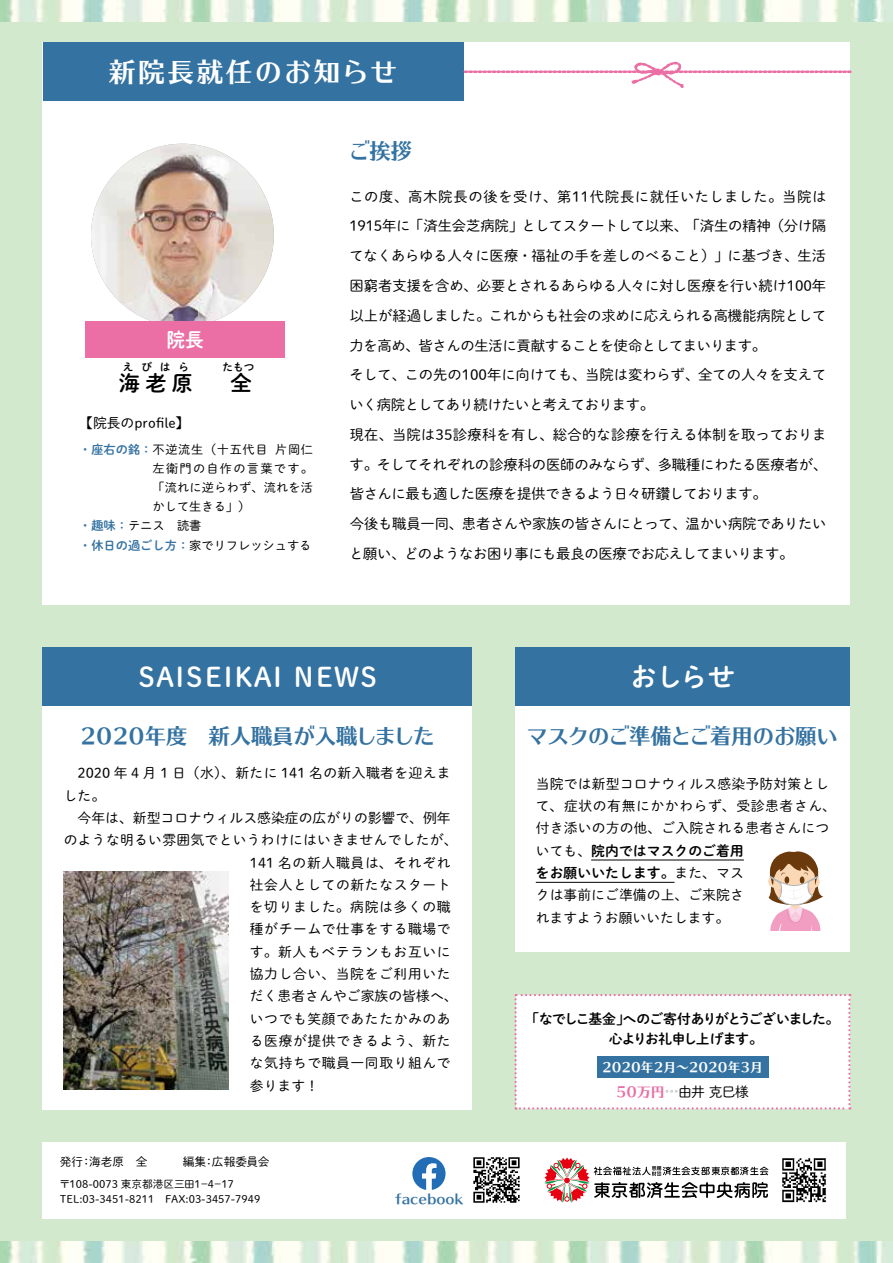
<style>
.page{position:relative;width:893px;height:1263px;background:#d3e9ce}
.page>*{position:absolute;margin:0;border:0;box-sizing:border-box;transform-origin:0 0}
.t1{font:26.55px "Shuei M Go Std B";letter-spacing:.06em;color:#fff}
.t2{font:26.55px "UD Typos 515 Std";letter-spacing:.1em;color:#fff}
.t3{font:21.3px "UD Typos 515 Std";color:#3472a1}
.t4{font:21.3px "Shuei M Go Std B";color:#000}
.t5{font:19.65px "Shuei M Go Std B";color:#fff;scale:.95 1}
.t6{font:14.4px/29.7px "Shuei M Go Std L";letter-spacing:-.015em;color:#000}
.t7{font:13.8px/22.4px "Shuei M Go Std L";letter-spacing:.02em;color:#000}
.t8{font:13.8px/22.4px "Shuei M Go Std L";color:#000}
.t9{font:13.8px "Shuei M Go Std L";letter-spacing:.04em;color:#000}
.t10{font:13.8px "Shuei M Go Std L";letter-spacing:.045em;color:#000}
.t11{font:13.8px/20.2px "Shuei M Go Std B";letter-spacing:-.085em;color:#000;text-align:center}
.t12{font:13.8px/22.4px "Shuei M Go Std B";letter-spacing:.005em;color:#000}
.t13{font:13.8px "Shuei M Go Std L";letter-spacing:.05em;color:#000}
.t14{font:12.75px "UD Typos 515 Std";color:#fff}
.t15{font:12.75px "UD Typos 515 Std";color:#3472a1}
.t16{font:12.15px "Shuei M Go Std L";letter-spacing:.01em;color:#000}
.t17{font:12.15px "Shuei M Go Std L";letter-spacing:.055em;color:#000}
.t18{font:12.15px "Shuei M Go Std L";letter-spacing:.105em;color:#000}
.t19{font:11.7px "Shuei M Go Std L";color:#000}
.t20{font:10.65px/14.9px "Shuei M Go Std L";color:#000}
.t21{font:10.65px "Shuei M Go Std B";letter-spacing:.75em;color:#000}
.s1{font-family:"Shuei M Go Std B";color:#3472a1}
.s2{font-family:"Shuei M Go Std L"}
.s3{font-family:"UD Typos 515 Std";color:#eb6ea5}
</style>
<div class="page">
<img style="left:0;top:0;width:893px;height:21px">
<img style="left:0;top:1242px;width:893px;height:21px">
<div style="left:43px;top:1142px;width:803px;height:76px;background:#fff"></div>
<svg style="left:544px;top:1157px;width:224px;height:46px"></svg>
<img style="left:782px;top:1158px;width:45px;height:45px">
<img style="left:473px;top:1157px;width:47px;height:46px">
<svg style="left:412px;top:1157px;width:34px;height:33px"></svg>
<div style="left:43px;top:43px;width:807px;height:562px;background:#fff"></div>
<div style="left:43px;top:43px;width:420px;height:58px;background:#3472a1"></div>
<svg style="left:465px;top:61px;width:385px;height:27px"></svg>
<div style="left:515px;top:702px;width:335px;height:249px;background:#fff"></div>
<div style="left:43px;top:706px;width:429px;height:403px;background:#fff"></div>
<hr style="left:591px;top:860px;width:153px;height:1px;background:#000">
<hr style="left:536px;top:882px;width:138px;height:1px;background:#000">
<div style="left:515px;top:647px;width:335px;height:59px;background:#3472a1"></div>
<div style="left:43px;top:647px;width:429px;height:59px;background:#3472a1"></div>
<img style="left:91px;top:144px;width:183px;height:183px;border-radius:91px">
<div style="left:85px;top:321px;width:200px;height:37px;background:#eb6ea5"></div>
<svg style="left:514px;top:994px;width:336px;height:115px;background:#eaeff3"></svg>
<svg style="left:768px;top:851px;width:55px;height:79px"></svg>
<img style="left:64px;top:872px;width:165px;height:217px">
<h1 class="t2" style="left:109px;top:49px;width:290px">新院長就任のお知らせ</h1>
<h3 class="t5" style="left:167px;top:325px;width:41px">院長</h3>
<p class="t21" style="left:123px;top:359px;width:68px">えびはら</p>
<h2 class="t4" style="left:119px;top:367px;width:76px">海老原</h2>
<p class="t21" style="left:222px;top:359px;width:33px">たもつ</p>
<h2 class="t4" style="left:230px;top:367px;width:23px">全</h2>
<p class="t8" style="left:79px;top:411px;width:112px">【院長のprofile】</p>
<p class="t17" style="left:79px;top:440px;width:235px"><span class="s1">・座右の銘：</span>不逆流生（十五代目 片岡仁</p>
<p class="t18" style="left:153px;top:460px;width:162px">左衛門の自作の言葉です。</p>
<p class="t16" style="left:153px;top:479px;width:162px">「流れに逆らわず、流れを活</p>
<p class="t16" style="left:153px;top:498px;width:99px">かして生きる」）</p>
<p class="t16" style="left:79px;top:517px;width:124px"><span class="s1">・趣味：</span>テニス　読書</p>
<p class="t16" style="left:79px;top:536px;width:234px"><span class="s1">・休日の過ごし方：</span>家でリフレッシュする</p>
<h2 class="t3" style="left:348px;top:133px;width:65px">ご挨拶</h2>
<p class="t6" style="left:349px;top:181px;width:480px">この度、高木院長の後を受け、第11代院長に就任いたしました。当院は1915年に「済生会芝病院」としてスタートして以来、「済生の精神（分け隔てなくあらゆる人々に医療・福祉の手を差しのべること）」に基づき、生活困窮者支援を含め、必要とされるあらゆる人々に対し医療を行い続け100年以上が経過しました。これからも社会の求めに応えられる高機能病院として力を高め、皆さんの生活に貢献することを使命としてまいります。<br>そして、この先の100年に向けても、当院は変わらず、全ての人々を支えていく病院としてあり続けたいと考えております。<br>現在、当院は35診療科を有し、総合的な診療を行える体制を取っております。そしてそれぞれの診療科の医師のみならず、多職種にわたる医療者が、皆さんに最も適した医療を提供できるよう日々研鑽しております。<br>今後も職員一同、患者さんや家族の皆さんにとって、温かい病院でありたいと願い、どのようなお困り事にも最良の医療でお応えしてまいります。</p>
<h1 class="t1" style="left:139px;top:657px;width:239px">SAISEIKAI NEWS</h1>
<h1 class="t1" style="left:630px;top:657px;width:106px">おしらせ</h1>
<h2 class="t3" style="left:80px;top:718px;width:356px">2020年度　新人職員が入職しました</h2>
<h2 class="t3" style="left:527px;top:718px;width:313px">マスクのご準備とご着用のお願い</h2>
<p class="t7" style="left:64px;top:761px;width:388px">　2020 年 4 月 1 日（水）、新たに 141 名の新入職者を迎えま</p>
<p class="t7" style="left:64px;top:784px;width:43px">した。</p>
<p class="t8" style="left:64px;top:806px;width:388px">　今年は、新型コロナウィルス感染症の広がりの影響で、例年</p>
<p class="t7" style="left:64px;top:828px;width:395px">のような明るい雰囲気でというわけにはいきませんでしたが、</p>
<p class="t13" style="left:250px;top:852px;width:202px">141 名の新人職員は、それぞれ</p>
<p class="t9" style="left:250px;top:874px;width:202px">社会人としての新たなスタート</p>
<p class="t10" style="left:250px;top:897px;width:202px">を切りました。病院は多くの職</p>
<p class="t9" style="left:250px;top:919px;width:202px">種がチームで仕事をする職場で</p>
<p class="t10" style="left:250px;top:941px;width:202px">す。新人もベテランもお互いに</p>
<p class="t10" style="left:250px;top:964px;width:202px">協力し合い、当院をご利用いた</p>
<p class="t7" style="left:250px;top:984px;width:209px">だく患者さんやご家族の皆様へ、</p>
<p class="t9" style="left:250px;top:1008px;width:202px">いつでも笑顔であたたかみのあ</p>
<p class="t10" style="left:250px;top:1031px;width:202px">る医療が提供できるよう、新た</p>
<p class="t9" style="left:250px;top:1053px;width:202px">な気持ちで職員一同取り組んで</p>
<p class="t7" style="left:250px;top:1074px;width:71px">参ります！</p>
<p class="t19" style="left:60px;top:1153px;width:211px">発行：海老原　全　　　編集：広報委員会</p>
<p class="t20" style="left:59px;top:1177px;width:202px">〒108-0073 東京都港区三田1−4−１７<br>TEL:03-3451-8211　FAX:03-3457-7949</p>
<p class="t15" style="left:395px;top:1188px;width:70px">facebook</p>
<p class="t7" style="left:536px;top:772px;width:302px">当院では新型コロナウィルス感染予防対策として、症状の有無にかかわらず、受診患者さん、付き添いの方の他、ご入院される患者さんにつ</p>
<p class="t12" style="left:536px;top:839px;width:210px"><span class="s2">いても、</span>院内ではマスクのご着用をお願いいたします。<span class="s2">また、マス</span></p>
<p class="t8" style="left:536px;top:883px;width:210px">クは事前にご準備の上、ご来院されますようお願いいたします。</p>
<p class="t11" style="left:526px;top:1008px;width:315px">「なでしこ基金」へのご寄付ありがとうございました。心よりお礼申し上げます。</p>
<p class="t14" style="left:602px;top:1056px;width:162px">2020年2月～2020年3月</p>
<p class="t7" style="left:616px;top:1080px;width:134px"><span class="s3">50万円</span> 由井 克巳様</p>
</div>
